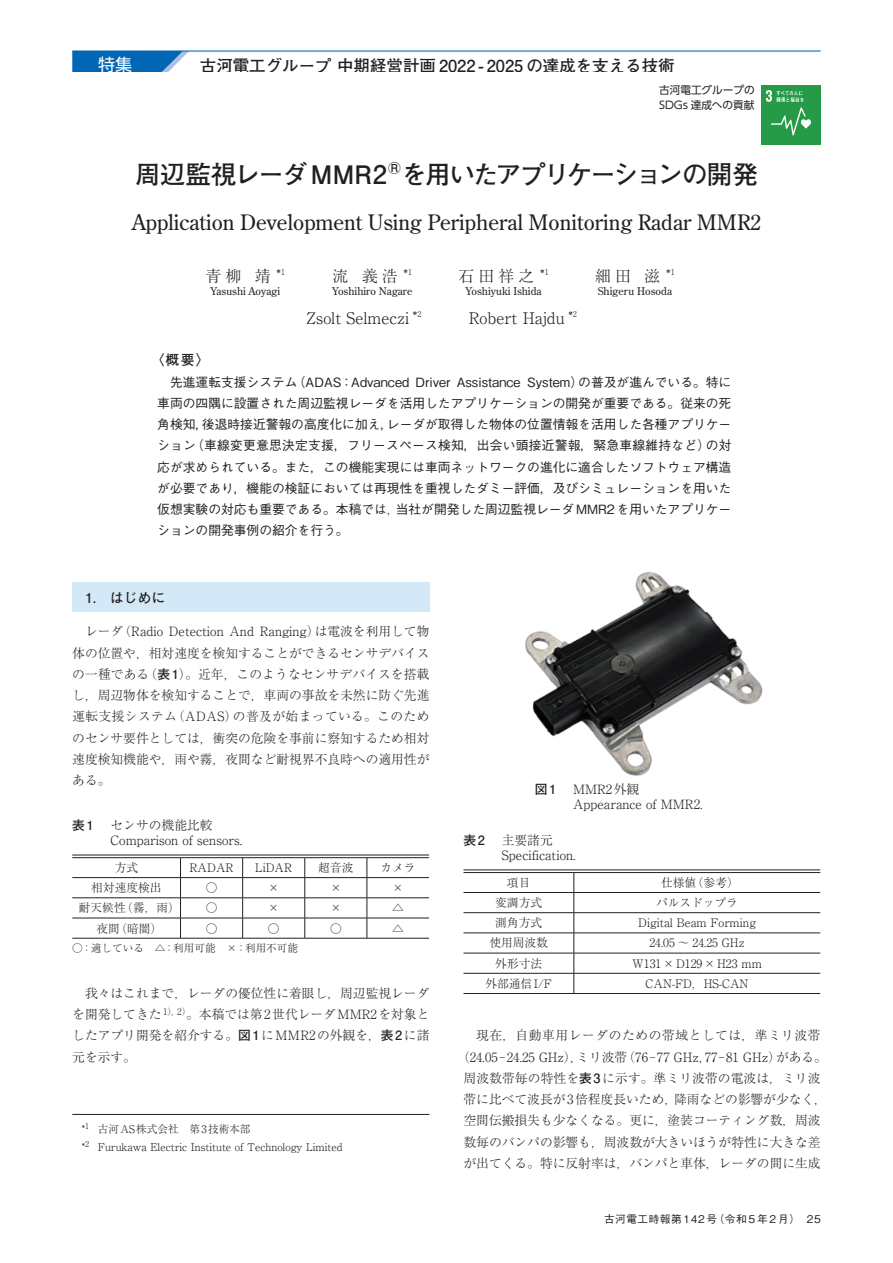
<style>
.page{position:relative;width:893px;height:1263px;background:#fff}
.page>*{position:absolute;margin:0;border:0;box-sizing:border-box;transform-origin:0 0}
.t1{font:700 25.5px "Futo Go B101 Pro";letter-spacing:-.06em;color:#231f20}
.t2{font:21.3px "Century Old Style Std";color:#231f20}
.t3{font:16.95px "Shin Go Pro";color:#fff}
.t4{font:700 16.5px "Futo Go B101 Pro";color:#231f20}
.t5{font:300 15.9px "Ryumin Pro";color:#231f20}
.t6{font:700 13.8px "Futo Go B101 Pro";color:#231f20}
.t7{font:300 12.75px/21.3px "Ryumin Pro";color:#231f20}
.t8{font:500 12.75px/21.3px "Gothic BBB Pro";color:#231f20;text-align:justify}
.t9{font:300 12.75px "Ryumin Pro";letter-spacing:.045em;color:#231f20}
.t10{font:700 12.75px "Futo Go B101 Pro";color:#231f20}
.t11{font:300 11.7px "Ryumin Pro";color:#231f20}
.t12{font:300 10.65px/18px "Ryumin Pro";color:#231f20}
.t13{font:10.65px "Century Old Style Std";color:#231f20}
.t14{font:500 10.65px "Gothic BBB Pro";letter-spacing:.05em;color:#231f20}
.t15{font:10.65px/14.9px "UD Shin Go Pro";color:#231f20}
.s1{font-size:14.4px}
.s2{font-family:"Ryumin Pro";font-weight:300}
.s3{font-family:"Futo Go B101 Pro";font-weight:700}
</style>
<div class="page">
<svg style="left:72px;top:52px;width:116px;height:20px;background:#2078bc"></svg>
<hr style="left:72px;top:50px;width:749px;height:2px;background:#0166b3">
<div style="left:72px;top:583px;width:357px;height:29px;background:#d4e9f7"></div>
<hr style="left:72px;top:1114px;width:357px;height:1px;background:#231f20">
<img style="left:525px;top:571px;width:238px;height:205px">
<hr style="left:72px;top:938px;width:108px;height:1px;background:#231f20">
<hr style="left:180px;top:938px;width:63px;height:1px;background:#231f20">
<hr style="left:243px;top:938px;width:62px;height:1px;background:#231f20">
<hr style="left:305px;top:938px;width:62px;height:1px;background:#231f20">
<hr style="left:367px;top:938px;width:62px;height:1px;background:#231f20">
<hr style="left:72px;top:855px;width:108px;height:1px;background:#231f20">
<hr style="left:180px;top:855px;width:63px;height:1px;background:#231f20">
<hr style="left:243px;top:855px;width:62px;height:1px;background:#231f20">
<hr style="left:305px;top:855px;width:62px;height:1px;background:#231f20">
<hr style="left:367px;top:855px;width:62px;height:1px;background:#231f20">
<svg style="left:72px;top:857px;width:357px;height:81px"></svg>
<hr style="left:463px;top:993px;width:111px;height:1px;background:#231f20">
<hr style="left:574px;top:993px;width:246px;height:1px;background:#231f20">
<hr style="left:463px;top:870px;width:111px;height:1px;background:#231f20">
<hr style="left:574px;top:870px;width:246px;height:1px;background:#231f20">
<svg style="left:463px;top:872px;width:357px;height:121px"></svg>
<div style="left:761px;top:85px;width:60px;height:60px;background:#269b47"></div>
<svg style="left:766px;top:90px;width:45px;height:45px"></svg>
<h3 class="t3" style="left:98px;top:50px;width:36px">特集</h3>
<p class="t4" style="left:200px;top:52px;width:476px">古河電工グループ 中期経営計画 2022 - 2025 の達成を支える技術</p>
<p class="t15" style="left:659px;top:83px;width:97px">古河電工グループの<br>SDGs 達成への貢献</p>
<h1 class="t1" style="left:135px;top:154px;width:624px">周辺監視レーダMMR2<sup>®</sup>を用いたアプリケーションの開発</h1>
<h2 class="t2" style="left:132px;top:209px;width:631px">Application Development Using Peripheral Monitoring Radar MMR2</h2>
<p class="t5" style="left:205px;top:263px;width:81px">青柳 靖 <span class="s1">*</span><sup>1</sup></p>
<p class="t13" style="left:210px;top:284px;width:71px">Yasushi Aoyagi</p>
<p class="t6" style="left:150px;top:349px;width:61px">〈概要〉</p>
<p class="t5" style="left:333px;top:263px;width:81px">流 義浩 <span class="s1">*</span><sup>1</sup></p>
<p class="t13" style="left:332px;top:284px;width:82px">Yoshihiro Nagare</p>
<p class="t5" style="left:458px;top:263px;width:92px">石田祥之 <span class="s1">*</span><sup>1</sup></p>
<p class="t13" style="left:466px;top:284px;width:78px">Yoshiyuki Ishida</p>
<p class="t5" style="left:306px;top:306px;width:117px">Zsolt Selmeczi <span class="s1">*</span><sup>2</sup></p>
<p class="t5" style="left:469px;top:306px;width:110px">Robert Hajdu <span class="s1">*</span><sup>2</sup></p>
<p class="t5" style="left:595px;top:263px;width:81px">細田 滋 <span class="s1">*</span><sup>1</sup></p>
<p class="t13" style="left:598px;top:284px;width:76px">Shigeru Hosoda</p>
<p class="t8" style="left:157px;top:369px;width:576px;text-indent:13px">先進運転支援システム（ADAS：Advanced Driver Assistance System）の普及が進んでいる。特に車両の四隅に設置された周辺監視レーダを活用したアプリケーションの開発が重要である。従来の死角検知，後退時接近警報の高度化に加え，レーダが取得した物体の位置情報を活用した各種アプリケーション（車線変更意思決定支援，フリースペース検知，出会い頭接近警報，緊急車線維持など）の対応が求められている。また，この機能実現には車両ネットワークの進化に適合したソフトウェア構造が必要であり，機能の検証においては再現性を重視したダミー評価，及びシミュレーションを用いた仮想実験の対応も重要である。本稿では<span class="s2">，</span>当社が開発した周辺監視レーダMMR2を用いたアプリケーションの開発事例の紹介を行う。</p>
<p class="t6" style="left:85px;top:586px;width:82px">1.　はじめに</p>
<p class="t7" style="left:72px;top:620px;width:359px;text-align:justify;text-indent:13px">レーダ（Radio Detection And Ranging）は電波を利用して物体の位置や，相対速度を検知することができるセンサデバイスの一種である（<span class="s3">表1</span>）。近年，このようなセンサデバイスを搭載し，周辺物体を検知することで，車両の事故を未然に防ぐ先進運転支援システム（ADAS）の普及が始まっている。このためのセンサ要件としては，衝突の危険を事前に察知するため相対速度検知機能や，雨や霧，夜間など耐視界不良時への適用性がある。</p>
<p class="t10" style="left:72px;top:815px;width:23px">表1</p>
<p class="t7" style="left:111px;top:817px;width:133px;line-height:14.9px">センサの機能比較<br>Comparison of sensors.</p>
<p class="t11" style="left:115px;top:858px;width:25px">方式</p>
<p class="t11" style="left:190px;top:858px;width:45px">RADAR</p>
<p class="t11" style="left:255px;top:858px;width:38px">LiDAR</p>
<p class="t11" style="left:318px;top:858px;width:37px">超音波</p>
<p class="t11" style="left:380px;top:858px;width:37px">カメラ</p>
<p class="t11" style="left:91px;top:878px;width:72px">相対速度検出</p>
<p class="t11" style="left:206px;top:878px;width:13px">○</p>
<p class="t11" style="left:268px;top:878px;width:13px">×</p>
<p class="t11" style="left:330px;top:878px;width:13px">×</p>
<p class="t11" style="left:392px;top:878px;width:13px">×</p>
<p class="t11" style="left:79px;top:899px;width:102px">耐天候性（霧，雨）</p>
<p class="t11" style="left:206px;top:899px;width:13px">○</p>
<p class="t11" style="left:268px;top:899px;width:13px">×</p>
<p class="t11" style="left:330px;top:899px;width:13px">×</p>
<p class="t11" style="left:392px;top:899px;width:13px">△</p>
<p class="t11" style="left:96px;top:919px;width:67px">夜間（暗闇）</p>
<p class="t11" style="left:206px;top:919px;width:13px">○</p>
<p class="t11" style="left:268px;top:919px;width:13px">○</p>
<p class="t11" style="left:330px;top:919px;width:13px">○</p>
<p class="t11" style="left:392px;top:919px;width:13px">△</p>
<p class="t12" style="left:72px;top:938px;width:227px">○：適している　△：利用可能　×：利用不可能</p>
<p class="t7" style="left:72px;top:981px;width:359px;text-align:justify;text-indent:13px">我々はこれまで，レーダの優位性に着眼し，周辺監視レーダを開発してきた <sup>1）,</sup> <sup>2）</sup>。本稿では第2世代レーダMMR2を対象としたアプリ開発を紹介する。<span class="s3">図1</span>にMMR2の外観を，<span class="s3">表2</span>に諸元を示す。</p>
<p class="t12" style="left:82px;top:1119px;width:262px">*<sup>1</sup> 古河AS株式会社　第3技術本部<br>*<sup>2</sup> Furukawa Electric Institute of Technology Limited</p>
<p class="t10" style="left:535px;top:779px;width:23px">図1</p>
<p class="t7" style="left:573px;top:780px;width:131px;line-height:14.9px">MMR2外観<br>Appearance of MMR2.</p>
<p class="t10" style="left:463px;top:830px;width:23px">表2</p>
<p class="t7" style="left:502px;top:831px;width:75px;line-height:14.9px">主要諸元<br>Specification.</p>
<p class="t11" style="left:507px;top:873px;width:25px">項目</p>
<p class="t11" style="left:661px;top:873px;width:79px">仕様値（参考）</p>
<p class="t11" style="left:495px;top:893px;width:48px">変調方式</p>
<p class="t11" style="left:656px;top:893px;width:83px">パルスドップラ</p>
<p class="t11" style="left:495px;top:914px;width:48px">測角方式</p>
<p class="t11" style="left:638px;top:914px;width:119px">Digital Beam Forming</p>
<p class="t11" style="left:489px;top:934px;width:60px">使用周波数</p>
<p class="t11" style="left:649px;top:934px;width:97px">24.05 ～ 24.25 GHz</p>
<p class="t11" style="left:495px;top:954px;width:48px">外形寸法</p>
<p class="t11" style="left:632px;top:954px;width:131px">W131×D129×H23 mm</p>
<p class="t11" style="left:485px;top:974px;width:68px">外部通信I/F</p>
<p class="t11" style="left:646px;top:974px;width:104px">CAN-FD，HS-CAN</p>
<p class="t9" style="left:476px;top:1025px;width:346px">現在，自動車用レーダのための帯域としては，準ミリ波帯</p>
<p class="t7" style="left:457px;top:1045px;width:371px">（24.05-24.25 GHz），ミリ波帯（76-77 GHz，77-81 GHz）がある。</p>
<p class="t7" style="left:463px;top:1066px;width:359px">周波数帯毎の特性を<span class="s3">表3</span>に示す。準ミリ波帯の電波は，ミリ波</p>
<p class="t7" style="left:463px;top:1088px;width:365px">帯に比べて波長が3倍程度長いため，降雨などの影響が少なく，</p>
<p class="t7" style="left:463px;top:1109px;width:359px">空間伝搬損失も少なくなる。更に，塗装コーティング数，周波</p>
<p class="t7" style="left:463px;top:1130px;width:359px">数毎のバンパの影響も，周波数が大きいほうが特性に大きな差</p>
<p class="t7" style="left:463px;top:1151px;width:359px">が出てくる。特に反射率は，バンパと車体，レーダの間に生成</p>
<p class="t14" style="left:604px;top:1211px;width:218px">古河電工時報第 142 号（令和 5 年 2 月） 25</p>
</div>
